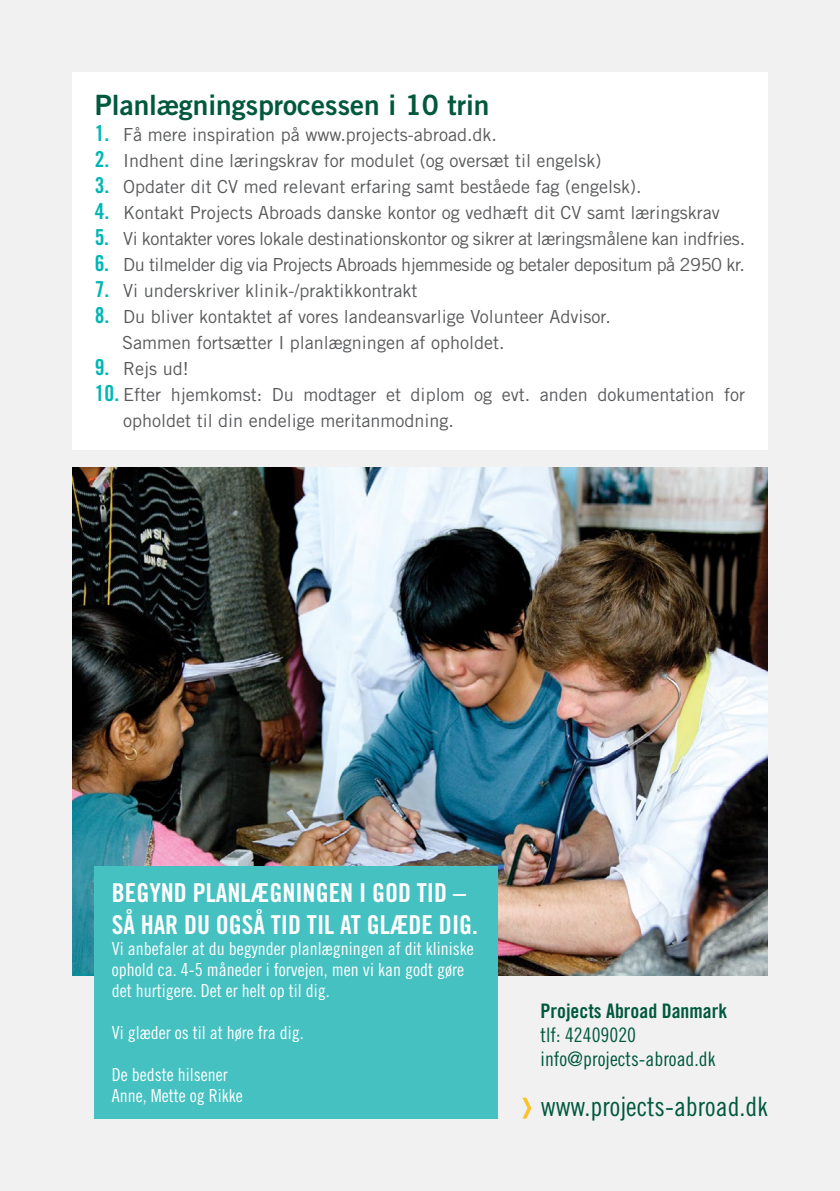
<style>
.page{position:relative;width:840px;height:1191px;background:#fff}
.page>*{position:absolute;margin:0;border:0;box-sizing:border-box;transform-origin:0 0}
.t1{font:28px "Trade Gothic LT Std Bd 2";color:#00583d}
.t2{font:26.8px "Trade Gothic LT Std Cn 18";color:#00583d}
.t3{font:26px/31.2px "Trade Gothic LT Std Bd Cn 20";color:#fff}
.t4{font:20px/24px "Trade Gothic LT Std Cn 18";color:#00583d}
.t5{font:20px "Trade Gothic LT Std Bd Cn 20";color:#00583d}
.t6{font:18px/26px "Trade Gothic LT Std";color:#58595b}
.t7{font:18px/21px "Trade Gothic LT Std Cn 18";color:#fff}
.t8{font:18px "Trade Gothic LT Std";letter-spacing:-.025em;color:#58595b}
.s1{font-family:"Trade Gothic LT Std Bd Cn 20";font-size:22px;color:#00b6b5}
</style>
<div class="page">
<div style="left:0;top:0;width:839px;height:1191px;background:#f1f1f2"></div>
<div style="left:72px;top:72px;width:695px;height:378px;background:#fff"></div>
<svg style="left:522px;top:1097px;width:9px;height:21px"></svg>
<img style="left:72px;top:468px;width:695px;height:507px">
<div style="left:95px;top:866px;width:402px;height:252px;background:#45c1c1"></div>
<h1 class="t1" style="left:95px;top:88px;width:396px">Planlægningsprocessen i 10 trin</h1>
<p class="t6" style="left:95px;top:121px;width:403px"><span class="s1">1.</span> Få mere inspiration på www.projects-abroad.dk.</p>
<p class="t6" style="left:95px;top:147px;width:508px"><span class="s1">2.</span> Indhent dine læringskrav for modulet (og oversæt til engelsk)</p>
<p class="t6" style="left:95px;top:173px;width:548px"><span class="s1">3.</span> Opdater dit CV med relevant erfaring samt beståede fag (engelsk).</p>
<p class="t6" style="left:95px;top:199px;width:626px"><span class="s1">4.</span> Kontakt Projects Abroads danske kontor og vedhæft dit CV samt læringskrav</p>
<p class="t6" style="left:95px;top:225px;width:651px"><span class="s1">5.</span> Vi kontakter vores lokale destinationskontor og sikrer at læringsmålene kan indfries.</p>
<p class="t8" style="left:95px;top:254px;width:651px"><span class="s1">6.</span> Du tilmelder dig via Projects Abroads hjemmeside og betaler depositum på 2950 kr.</p>
<p class="t6" style="left:95px;top:277px;width:324px"><span class="s1">7.</span> Vi underskriver klinik-/praktikkontrakt</p>
<p class="t6" style="left:122px;top:303px;width:490px;text-indent:-27px"><span class="s1">8.</span> Du bliver kontaktet af vores landeansvarlige Volunteer Advisor.<br>Sammen fortsætter I planlægningen af opholdet.</p>
<p class="t6" style="left:95px;top:355px;width:95px"><span class="s1">9.</span> Rejs ud!</p>
<p class="t6" style="left:123px;top:381px;width:623px;text-indent:-28px"><span class="s1">10.</span> Efter hjemkomst: Du modtager et diplom og evt. anden dokumentation for opholdet til din endelige meritanmodning.</p>
<h3 class="t3" style="left:112px;top:877px;width:367px">BEGYND PLANLÆGNINGEN I GOD TID –<br>SÅ HAR DU OGSÅ TID TIL AT GLÆDE DIG.</h3>
<p class="t7" style="left:112px;top:937px;width:363px">Vi anbefaler at du begynder planlægningen af dit kliniske ophold ca. 4-5 måneder i forvejen, men vi kan godt gøre det hurtigere. Det er helt op til dig.</p>
<p class="t7" style="left:112px;top:1021px;width:193px">Vi glæder os til at høre fra dig.</p>
<p class="t7" style="left:112px;top:1063px;width:132px">De bedste hilsener<br>Anne, Mette og Rikke</p>
<p class="t5" style="left:540px;top:999px;width:188px">PROJECTS ABROAD DANMARK</p>
<p class="t4" style="left:540px;top:1022px;width:176px">tlf: 42409020 info@projects-abroad.dk</p>
<h2 class="t2" style="left:540px;top:1090px;width:228px">www.projects-abroad.dk</h2>
</div>
